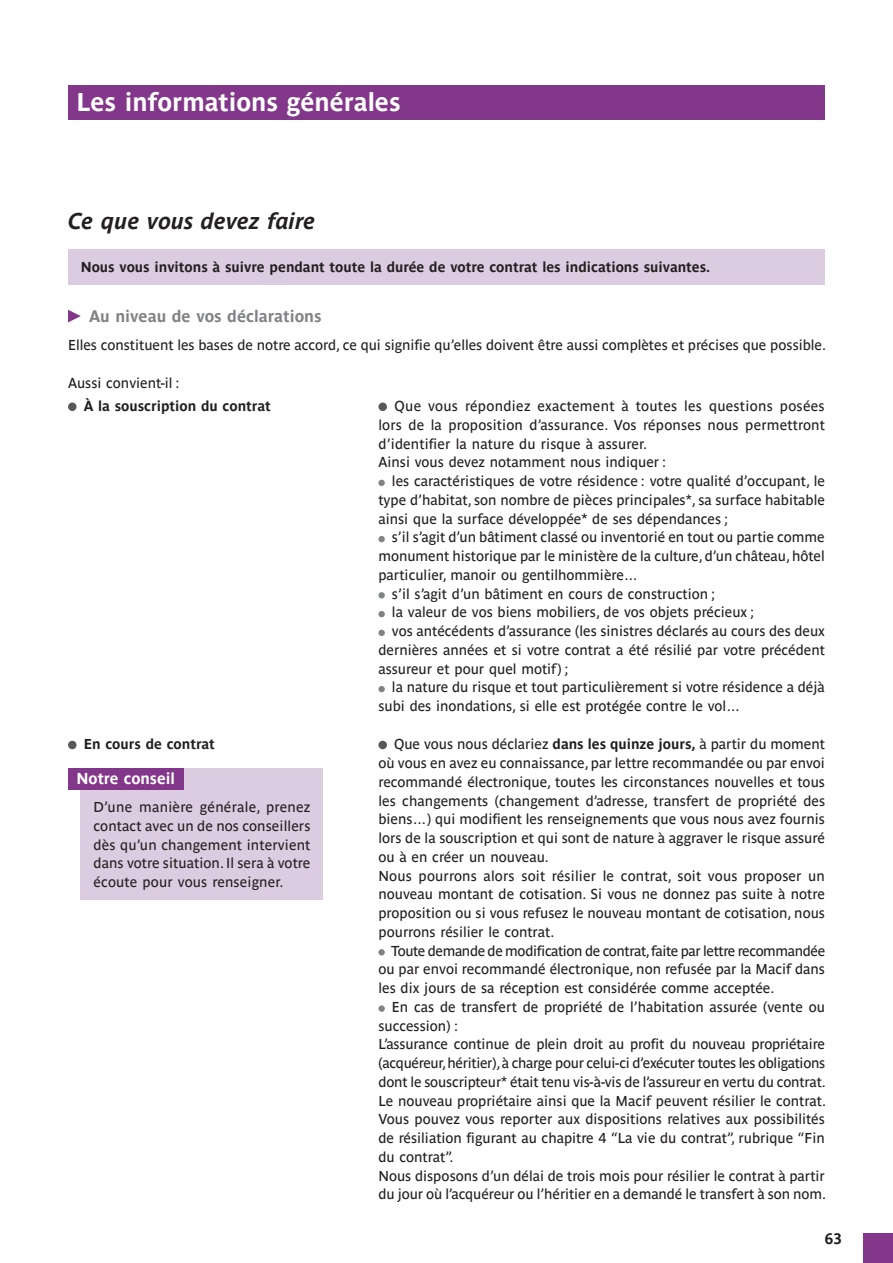
<style>
.page{position:relative;width:893px;height:1263px;background:#fff}
.page>*{position:absolute;margin:0;border:0;box-sizing:border-box;transform-origin:0 0}
.t1{font:700 25.5px "Parisine Ptf";color:#fff}
.t2{font:italic 700 22.5px "Parisine Ptf";color:#231f20}
.t3{font:700 16.5px "Parisine Ptf";color:#808285}
.t4{font:700 15.75px "Parisine Ptf";color:#fff}
.t5{font:700 15px "Parisine Ptf";color:#231f20}
.t6{font:14.25px/18.8px "Parisine Ptf";color:#231f20}
.t7{font:700 14.25px "Parisine Ptf";color:#231f20}
.s1{font-weight:700}
</style>
<div class="page">
<div style="left:863px;top:1233px;width:30px;height:30px;background:#83378a"></div>
<div style="left:68px;top:85px;width:757px;height:34px;background:#83378a"></div>
<div style="left:68px;top:249px;width:757px;height:36px;background:#dccce1"></div>
<svg style="left:68px;top:310px;width:13px;height:12px"></svg>
<div style="left:68px;top:402px;width:9px;height:9px;background:#57585a;border-radius:50%"></div>
<div style="left:378px;top:402px;width:9px;height:9px;background:#57585a;border-radius:50%"></div>
<div style="left:378px;top:480px;width:7px;height:6px;background:#808285;border-radius:50%"></div>
<div style="left:378px;top:536px;width:7px;height:6px;background:#808285;border-radius:50%"></div>
<div style="left:378px;top:592px;width:7px;height:6px;background:#808285;border-radius:50%"></div>
<div style="left:378px;top:611px;width:7px;height:6px;background:#808285;border-radius:50%"></div>
<div style="left:378px;top:630px;width:7px;height:6px;background:#808285;border-radius:50%"></div>
<div style="left:378px;top:686px;width:7px;height:6px;background:#808285;border-radius:50%"></div>
<div style="left:68px;top:741px;width:9px;height:8px;background:#57585a;border-radius:50%"></div>
<div style="left:81px;top:768px;width:242px;height:132px;background:#dccce1"></div>
<div style="left:68px;top:768px;width:116px;height:21px;background:#83378a"></div>
<div style="left:378px;top:741px;width:9px;height:8px;background:#57585a;border-radius:50%"></div>
<div style="left:378px;top:949px;width:7px;height:6px;background:#808285;border-radius:50%"></div>
<div style="left:378px;top:1005px;width:7px;height:7px;background:#808285;border-radius:50%"></div>
<h1 class="t1" style="left:77px;top:83px;width:326px">Les informations générales</h1>
<h2 class="t2" style="left:68px;top:204px;width:249px">Ce que vous devez faire</h2>
<p class="t7" style="left:81px;top:256px;width:631px">Nous vous invitons à suivre pendant toute la durée de votre contrat les indications suivantes.</p>
<p class="t3" style="left:89px;top:304px;width:234px">Au niveau de vos déclarations</p>
<p class="t6" style="left:68px;top:334px;width:760px">Elles constituent les bases de notre accord, ce qui signifie qu’elles doivent être aussi complètes et précises que possible.</p>
<p class="t6" style="left:68px;top:372px;width:113px">Aussi convient-il :</p>
<p class="t7" style="left:84px;top:395px;width:189px">À la souscription du contrat</p>
<p class="t6" style="left:378px;top:395px;width:448px;text-indent:16px">Que vous répondiez exactement à toutes les questions posées lors de la proposition d’assurance. Vos réponses nous permettront d’identifier la nature du risque à assurer.<br>Ainsi vous devez notamment nous indiquer :</p>
<p class="t6" style="left:378px;top:470px;width:448px;text-align:justify;text-indent:14px">les caractéristiques de votre résidence : votre qualité d’occupant, le type d’habitat, son nombre de pièces principales*, sa surface habitable ainsi que la surface développée* de ses dépendances ;</p>
<p class="t6" style="left:392px;top:527px;width:434px">s’il s’agit d’un bâtiment classé ou inventorié en tout ou partie comme</p>
<p class="t6" style="left:378px;top:545px;width:448px">monument historique par le ministère de la culture, d’un château, hôtel</p>
<p class="t6" style="left:378px;top:564px;width:261px">particulier, manoir ou gentilhommière…</p>
<p class="t6" style="left:392px;top:583px;width:325px">s’il s’agit d’un bâtiment en cours de construction ;</p>
<p class="t6" style="left:392px;top:602px;width:364px">la valeur de vos biens mobiliers, de vos objets précieux ;</p>
<p class="t6" style="left:392px;top:620px;width:434px">vos antécédents d’assurance (les sinistres déclarés au cours des deux</p>
<p class="t6" style="left:378px;top:639px;width:448px">dernières années et si votre contrat a été résilié par votre précédent</p>
<p class="t6" style="left:378px;top:658px;width:191px">assureur et pour quel motif) ;</p>
<p class="t6" style="left:392px;top:677px;width:434px">la nature du risque et tout particulièrement si votre résidence a déjà</p>
<p class="t6" style="left:378px;top:695px;width:364px">subi des inondations, si elle est protégée contre le vol…</p>
<p class="t7" style="left:84px;top:733px;width:133px">En cours de contrat</p>
<p class="t6" style="left:378px;top:733px;width:448px;text-indent:16px">Que vous nous déclariez <span class="s1">dans les quinze jours,</span> à partir du moment où vous en avez eu connaissance, par lettre recommandée ou par envoi recommandé électronique, toutes les circonstances nouvelles et tous les changements (changement d’adresse, transfert de propriété des biens…) qui modifient les renseignements que vous nous avez fournis lors de la souscription et qui sont de nature à aggraver le risque assuré ou à en créer un nouveau.<br>Nous pourrons alors soit résilier le contrat, soit vous proposer un nouveau montant de cotisation. Si vous ne donnez pas suite à notre proposition ou si vous refusez le nouveau montant de cotisation, nous pourrons résilier le contrat.</p>
<p class="t6" style="left:378px;top:940px;width:448px;text-align:justify;text-indent:13px">Toute demande de modification de contrat, faite par lettre recommandée ou par envoi recommandé électronique, non refusée par la Macif dans les dix jours de sa réception est considérée comme acceptée.</p>
<p class="t6" style="left:378px;top:996px;width:449px;text-indent:14px">En cas de transfert de propriété de l’habitation assurée (vente ou succession) :<br>L’assurance continue de plein droit au profit du nouveau propriétaire (acquéreur, héritier), à charge pour celui-ci d’exécuter toutes les obligations dont le souscripteur* était tenu vis-à-vis de l’assureur en vertu du contrat.<br>Le nouveau propriétaire ainsi que la Macif peuvent résilier le contrat.<br>Vous pouvez vous reporter aux dispositions relatives aux possibilités de résiliation figurant au chapitre 4 “La vie du contrat”, rubrique “Fin du contrat”.<br>Nous disposons d’un délai de trois mois pour résilier le contrat à partir du jour où l’acquéreur ou l’héritier en a demandé le transfert à son nom.</p>
<p class="t4" style="left:77px;top:767px;width:100px">Notre conseil</p>
<p class="t6" style="left:94px;top:796px;width:218px;text-align:justify">D’une manière générale, prenez contact avec un de nos conseillers dès qu’un changement intervient dans votre situation. Il sera à votre écoute pour vous renseigner.</p>
<p class="t5" style="left:825px;top:1227px;width:18px">63</p>
</div>
